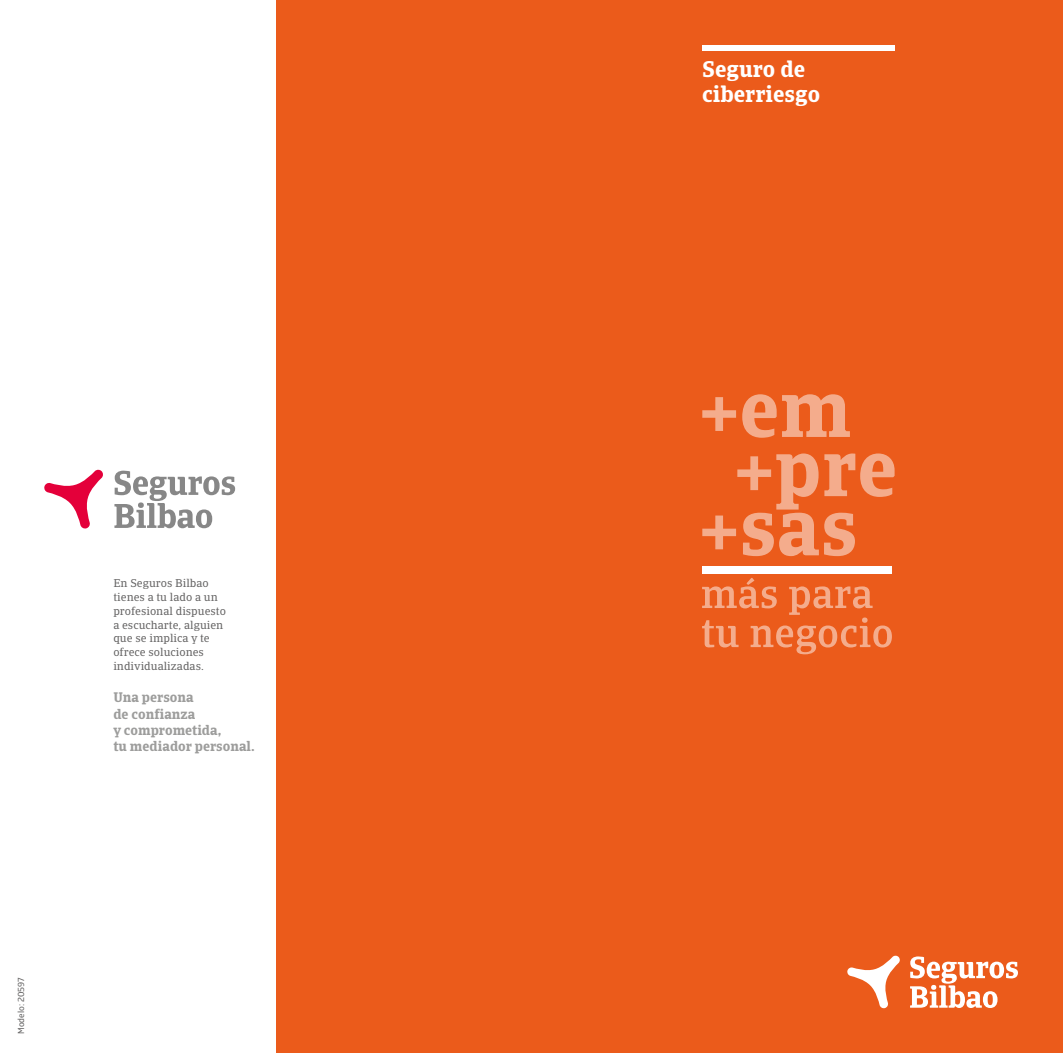
<style>
.page{position:relative;width:1063px;height:1053px;background:#fff}
.page>*{position:absolute;margin:0;border:0;box-sizing:border-box;transform-origin:0 0}
.t1{font:700 22.5px/25px "Catalana";color:#fff}
.t2{font:700 13.75px/16.2px "Catalana";color:#9d9d9c}
.t3{font:11.25px/13.8px "Catalana";color:#646363}
.t4{font:8.75px "Catalana Sans";color:#646363}
</style>
<div class="page">
<div style="left:277px;top:0;width:786px;height:1052px;background:#eb5b1b"></div>
<div style="left:702px;top:45px;width:193px;height:5px;background:#fff"></div>
<svg style="left:910px;top:956px;width:108px;height:51px"></svg>
<svg style="left:847px;top:955px;width:53px;height:53px"></svg>
<svg style="left:114px;top:470px;width:121px;height:58px"></svg>
<svg style="left:44px;top:469px;width:59px;height:60px"></svg>
<svg style="left:702px;top:397px;width:34px;height:34px"></svg>
<svg style="left:742px;top:394px;width:108px;height:43px"></svg>
<svg style="left:702px;top:453px;width:193px;height:103px"></svg>
<div style="left:702px;top:565px;width:189px;height:8px;background:#fff"></div>
<svg style="left:702px;top:578px;width:190px;height:76px"></svg>
<p class="t3" style="left:113px;top:576px;width:114px">En Seguros Bilbao tienes a tu lado a un profesional dispuesto a escucharte, alguien que se implica y te ofrece soluciones individualizadas.</p>
<p class="t2" style="left:113px;top:689px;width:143px">Una persona<br>de confianza<br>y comprometida,<br>tu mediador personal.</p>
<p class="t4" style="left:16px;top:1033px;width:58px;rotate:-90deg">Modelo: 20597</p>
<h1 class="t1" style="left:702px;top:56px;width:119px">Seguro de ciberriesgo</h1>
</div>
